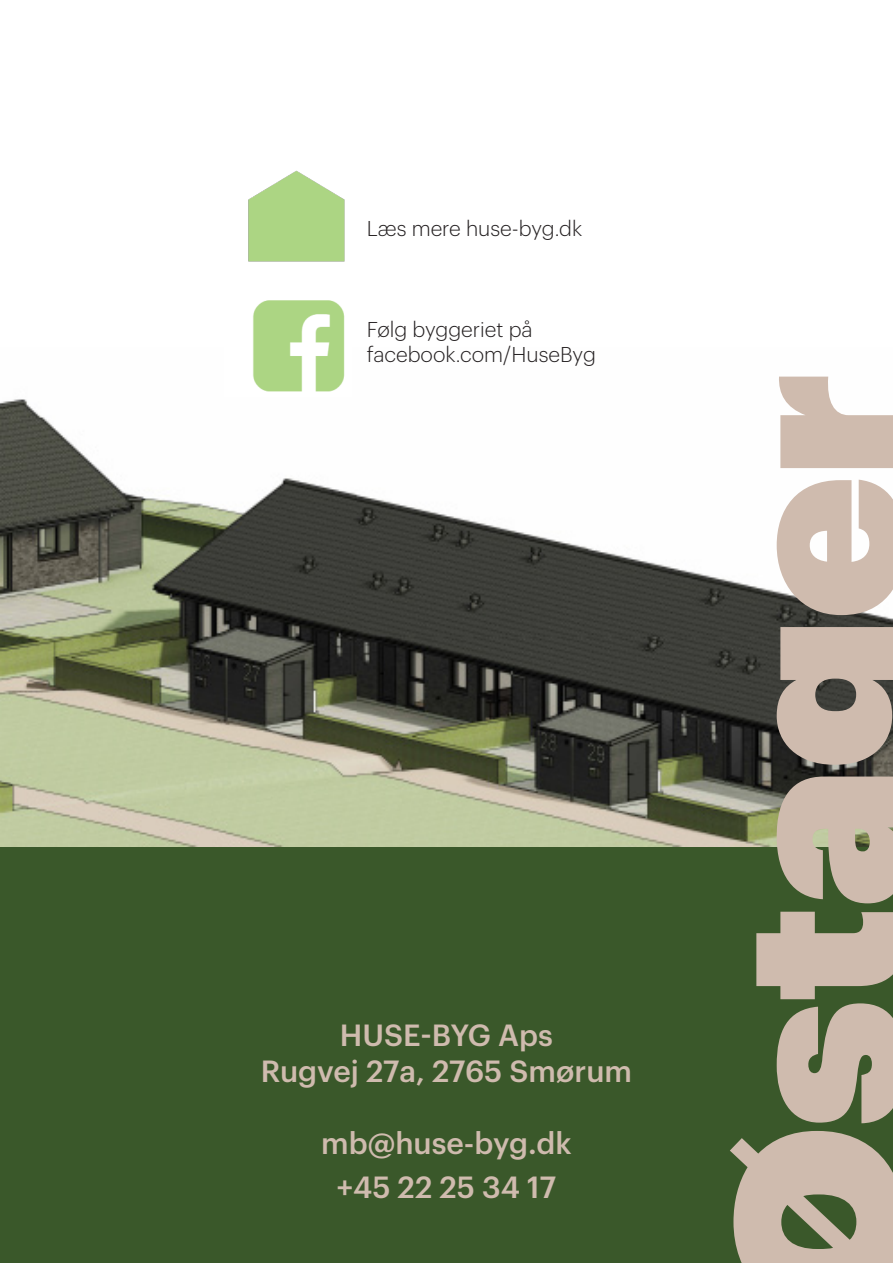
<style>
.page{position:relative;width:893px;height:1263px;background:#fff}
.page>*{position:absolute;margin:0;border:0;box-sizing:border-box;transform-origin:0 0}
.t1{font:231px "Graphik Super";color:#cfbbae}
.t2{font:500 30px "Graphik";color:#cfbbae}
.t3{font:300 21px "Graphik";color:#231f20}
</style>
<div class="page">
<div style="left:0;top:846px;width:893px;height:417px;background:#3a582a"></div>
<img style="left:0;top:399px;width:893px;height:447px">
<img style="left:253px;top:300px;width:92px;height:92px">
<img style="left:248px;top:170px;width:97px;height:92px">
<p class="t3" style="left:367px;top:213px;width:217px">Læs mere huse-byg.dk</p>
<p class="t3" style="left:367px;top:314px;width:167px">Følg byggeriet på</p>
<p class="t3" style="left:367px;top:339px;width:231px">facebook.com/HuseByg</p>
<p class="t2" style="left:340px;top:1012px;width:215px">HUSE-BYG Aps</p>
<p class="t2" style="left:261px;top:1048px;width:373px">Rugvej 27a, 2765 Smørum</p>
<p class="t2" style="left:321px;top:1120px;width:252px">mb@huse-byg.dk</p>
<p class="t2" style="left:337px;top:1164px;width:221px">+45 22 25 34 17</p>
<p class="t1" style="left:635px;top:1317px;width:947px;rotate:-90deg">Østager</p>
</div>
